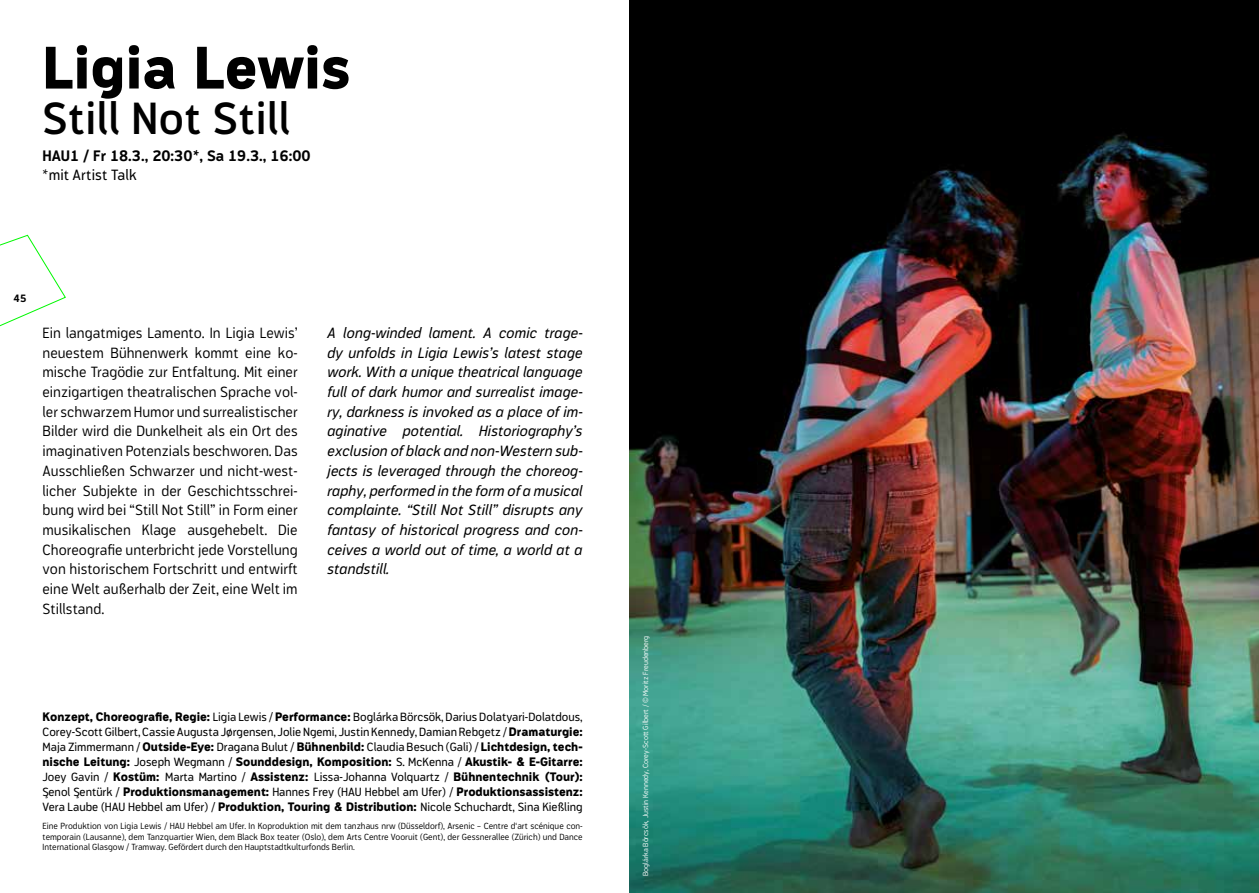
<style>
.page{position:relative;width:1259px;height:893px;background:#fff}
.page>*{position:absolute;margin:0;border:0;box-sizing:border-box;transform-origin:0 0}
.t1{font:800 58.5px "Modus";color:#000}
.t2{font:600 45px "Modus";letter-spacing:.01em;color:#000}
.t3{font:300 15px/19.6px "Modus";color:#000;text-align:justify}
.t4{font:italic 15px/19.6px "Modus";color:#000;text-align:justify}
.t5{font:700 15px "Modus";color:#000}
.t6{font:15px "Modus";letter-spacing:.01em;color:#000}
.t7{font:12px/15px "Modus";color:#000;text-align:justify}
.t8{font:700 10.5px "Modus";color:#000}
.t9{font:300 9px/10.5px "Modus";color:#000;text-align:justify}
.t10{font:300 7.5px "Modus";color:#fff}
.s1{font-weight:800}
</style>
<div class="page">
<img style="left:629px;top:0;width:630px;height:893px">
<svg style="left:0;top:235px;width:66px;height:92px"></svg>
<h1 class="t1" style="left:43px;top:35px;width:309px">Ligia Lewis</h1>
<h2 class="t2" style="left:43px;top:93px;width:249px">Still Not Still</h2>
<p class="t5" style="left:43px;top:147px;width:270px">HAU1 / Fr 18.3., 20:30*, Sa 19.3., 16:00</p>
<p class="t6" style="left:43px;top:167px;width:96px">*mit Artist Talk</p>
<p class="t8" style="left:14px;top:292px;width:14px">45</p>
<p class="t3" style="left:43px;top:323px;width:257px">Ein langatmiges Lamento. In Ligia Lewis’ neuestem Bühnenwerk kommt eine ko&shy;mische Tragödie zur Entfaltung. Mit einer einzigartigen theatralischen Sprache vol&shy;ler schwarzem Humor und surrealistischer Bilder wird die Dunkelheit als ein Ort des imaginativen Potenzials beschworen. Das Ausschließen Schwarzer und nicht-west&shy;licher Subjekte in der Geschichtsschrei&shy;bung wird bei “Still Not Still” in Form einer musikalischen Klage ausgehebelt. Die Choreografie unterbricht jede Vorstellung von historischem Fortschritt und entwirft eine Welt außerhalb der Zeit, eine Welt im Stillstand.</p>
<p class="t4" style="left:327px;top:323px;width:257px">A long-winded lament. A comic trage&shy;dy unfolds in Ligia Lewis’s latest stage work. With a unique theatrical language full of dark humor and surrealist image&shy;ry, darkness is invoked as a place of im&shy;aginative potential. Historiography’s exclusion of black and non-Western sub&shy;jects is leveraged through the choreog&shy;raphy, performed in the form of a musical complainte. “Still Not Still” disrupts any fantasy of historical progress and con&shy;ceives a world out of time, a world at a standstill.</p>
<p class="t7" style="left:43px;top:710px;width:542px"><span class="s1">Konzept, Choreografie, Regie:</span> Ligia Lewis / <span class="s1">Performance:</span> Boglárka Börcsök, Darius Dolatyari-Dolatdous, Corey-Scott Gilbert, Cassie Augusta Jørgensen, Jolie Ngemi, Justin Kennedy, Damian Rebgetz / <span class="s1">Dramaturgie:<br></span>Maja Zimmermann / <span class="s1">Outside-Eye:</span> Dragana Bulut / <span class="s1">Bühnenbild:</span> Claudia Besuch (Gali) / <span class="s1">Lichtdesign, tech&shy;nische Leitung:</span> Joseph Wegmann / <span class="s1">Sounddesign, Komposition:</span> S. McKenna / <span class="s1">Akustik- &amp; E-Gitarre:<br></span>Joey Gavin / <span class="s1">Kostüm:</span> Marta Martino / <span class="s1">Assistenz:</span> Lissa-Johanna Volquartz / <span class="s1">Bühnentechnik (Tour):<br></span>S¸enol S¸entürk / <span class="s1">Produktionsmanagement:</span> Hannes Frey (HAU Hebbel am Ufer) / <span class="s1">Produktionsassistenz:<br></span>Vera Laube (HAU Hebbel am Ufer) / <span class="s1">Produktion, Touring &amp; Distribution:</span> Nicole Schuchardt, Sina Kießling</p>
<p class="t9" style="left:43px;top:821px;width:542px">Eine Produktion von Ligia Lewis / HAU Hebbel am Ufer. In Koproduktion mit dem tanzhaus nrw (Düsseldorf), Arsenic – Centre d‘art scénique con&shy;temporain (Lausanne), dem Tanzquartier Wien, dem Black Box teater (Oslo), dem Arts Centre Vooruit (Gent), der Gessnerallee (Zürich) und Dance International Glasgow / Tramway. Gefördert durch den Hauptstadtkulturfonds Berlin.</p>
<p class="t10" style="left:641px;top:876px;width:242px;rotate:-90deg">Boglárka Börcsök, Justin Kennedy, Corey-Scott Gilbert / © Moritz Freudenberg</p>
</div>
